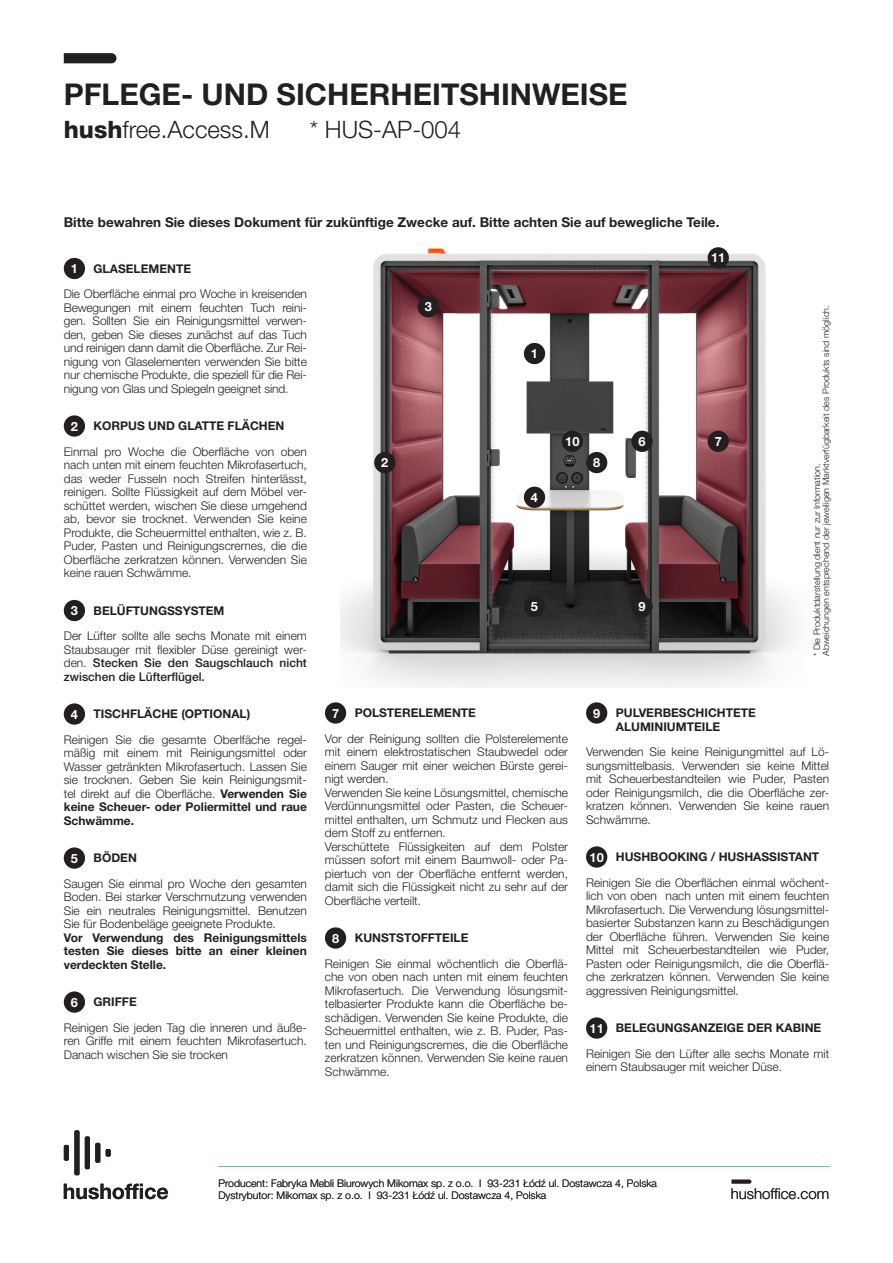
<style>
.page{position:relative;width:893px;height:1263px;background:#fff}
.page>*{position:absolute;margin:0;border:0;box-sizing:border-box;transform-origin:0 0}
.tytuł_strony{font:700 30px "Helvetica Neue LT Pro";color:#231f20}
.tytuł_strony-2{font:300 24px "Helvetica Neue LT Pro";color:#231f20}
.WYP{font:300 15px "Helvetica Neue LT Pro";color:#231f20}
.WYP-2{font:700 13.5px "Helvetica Neue LT Pro";color:#231f20}
.t1{font:700 12.75px "Helvetica Neue LT Pro";color:#fff}
.WYP-3{font:300 12px/13.5px "Helvetica Neue LT Pro";color:#231f20;text-align:justify}
.liczebniki{font:700 12px/13.5px "Helvetica Neue LT Pro";color:#231f20}
.WYP-4{font:700 12px/13.5px "Helvetica Neue LT Pro";color:#231f20;text-align:justify}
.WYP-5{font:300 10.5px "Helvetica Neue LT Pro";color:#231f20}
.WYP-6{font:300 9px/9px "Helvetica Neue LT Pro";color:#231f20}
.s1{font-weight:800}
.s2{font-weight:500}
.s3{font-weight:700}
</style>
<div class="page">
<div style="left:64px;top:1145px;width:5px;height:16px;background:#231f20;border-radius:2px"></div>
<div style="left:74px;top:1130px;width:6px;height:45px;background:#231f20;border-radius:2px"></div>
<div style="left:85px;top:1136px;width:5px;height:33px;background:#231f20;border-radius:2px"></div>
<div style="left:95px;top:1143px;width:5px;height:20px;background:#231f20;border-radius:2px"></div>
<div style="left:106px;top:1149px;width:5px;height:8px;background:#231f20;border-radius:2px"></div>
<svg style="left:64px;top:1184px;width:104px;height:15px"></svg>
<hr style="left:218px;top:1166px;width:612px;height:1px;background:#5ac4bd">
<svg style="left:732px;top:1180px;width:19px;height:3px"></svg>
<img style="left:341px;top:247px;width:455px;height:440px">
<svg style="left:64px;top:53px;width:53px;height:10px"></svg>
<div style="left:524px;top:343px;width:21px;height:21px;background:#231f20;border-radius:50%"></div>
<div style="left:418px;top:296px;width:21px;height:21px;background:#231f20;border-radius:50%"></div>
<div style="left:708px;top:247px;width:21px;height:21px;background:#231f20;border-radius:50%"></div>
<div style="left:524px;top:596px;width:21px;height:21px;background:#231f20;border-radius:50%"></div>
<div style="left:631px;top:596px;width:22px;height:21px;background:#231f20;border-radius:50%"></div>
<div style="left:524px;top:487px;width:21px;height:21px;background:#231f20;border-radius:50%"></div>
<div style="left:374px;top:452px;width:21px;height:21px;background:#231f20;border-radius:50%"></div>
<div style="left:708px;top:431px;width:21px;height:21px;background:#231f20;border-radius:50%"></div>
<div style="left:631px;top:431px;width:22px;height:21px;background:#231f20;border-radius:50%"></div>
<div style="left:562px;top:431px;width:21px;height:21px;background:#231f20;border-radius:50%"></div>
<div style="left:586px;top:452px;width:21px;height:21px;background:#231f20;border-radius:50%"></div>
<div style="left:64px;top:258px;width:21px;height:21px;background:#231f20;border-radius:50%"></div>
<div style="left:64px;top:415px;width:21px;height:22px;background:#231f20;border-radius:50%"></div>
<div style="left:64px;top:600px;width:21px;height:21px;background:#231f20;border-radius:50%"></div>
<div style="left:64px;top:703px;width:21px;height:22px;background:#231f20;border-radius:50%"></div>
<div style="left:64px;top:847px;width:21px;height:22px;background:#231f20;border-radius:50%"></div>
<div style="left:64px;top:991px;width:21px;height:22px;background:#231f20;border-radius:50%"></div>
<div style="left:325px;top:702px;width:21px;height:22px;background:#231f20;border-radius:50%"></div>
<div style="left:325px;top:927px;width:21px;height:22px;background:#231f20;border-radius:50%"></div>
<div style="left:586px;top:702px;width:21px;height:22px;background:#231f20;border-radius:50%"></div>
<div style="left:586px;top:846px;width:21px;height:22px;background:#231f20;border-radius:50%"></div>
<div style="left:586px;top:1017px;width:21px;height:22px;background:#231f20;border-radius:50%"></div>
<p class="tytuł_strony" style="left:64px;top:75px;width:565px">PFLEGE- UND SICHERHEITSHINWEISE</p>
<p class="tytuł_strony-2" style="left:64px;top:115px;width:207px"><span class="s1">hush</span>free.Access.M</p>
<p class="tytuł_strony-2" style="left:310px;top:115px;width:153px">* HUS-AP-004</p>
<p class="WYP-2" style="left:64px;top:213px;width:657px">Bitte bewahren Sie dieses Dokument für zukünftige Zwecke auf. Bitte achten Sie auf bewegliche Teile.</p>
<p class="t1" style="left:71px;top:260px;width:9px">1</p>
<p class="liczebniki" style="left:94px;top:261px;width:99px">GLASELEMENTE</p>
<p class="WYP-3" style="left:64px;top:287px;width:245px">Die Oberfläche einmal pro Woche in kreisenden Bewegungen mit einem feuchten Tuch reini&shy;gen. Sollten Sie ein Reinigungsmittel verwen&shy;den, geben Sie dieses zunächst auf das Tuch und reinigen dann damit die Oberfläche. Zur Rei&shy;nigung von Glaselementen verwenden Sie bitte nur chemische Produkte, die speziell für die Rei&shy;nigung von Glas und Spiegeln geeignet sind.</p>
<p class="t1" style="left:71px;top:418px;width:9px">2</p>
<p class="liczebniki" style="left:94px;top:419px;width:192px">KORPUS UND GLATTE FLÄCHEN</p>
<p class="WYP-3" style="left:64px;top:445px;width:245px">Einmal pro Woche die Oberfläche von oben nach unten mit einem feuchten Mikrofasertuch, das weder Fusseln noch Streifen hinterlässt, reinigen. Sollte Flüssigkeit auf dem Möbel ver&shy;schüttet werden, wischen Sie diese umgehend ab, bevor sie trocknet. Verwenden Sie keine Produkte, die Scheuermittel enthalten, wie z. B.<br>Puder, Pasten und Reinigungscremes, die die Oberfläche zerkratzen können. Verwenden Sie keine rauen Schwämme.</p>
<p class="t1" style="left:71px;top:602px;width:9px">3</p>
<p class="liczebniki" style="left:94px;top:603px;width:132px">BELÜFTUNGSSYSTEM</p>
<p class="WYP-3" style="left:64px;top:629px;width:245px">Der Lüfter sollte alle sechs Monate mit einem Staubsauger mit flexibler Düse gereinigt wer&shy;den. <span class="s2">Stecken Sie den Saugschlauch nicht zwischen die Lüfterflügel.</span></p>
<p class="t1" style="left:71px;top:706px;width:9px">4</p>
<p class="liczebniki" style="left:94px;top:707px;width:158px">TISCHFLÄCHE (OPTIONAL)</p>
<p class="WYP-3" style="left:64px;top:733px;width:245px">Reinigen Sie die gesamte Oberlfäche regel&shy;mäßig mit einem mit Reinigungsmittel oder Wasser getränkten Mikrofasertuch. Lassen Sie sie trocknen. Geben Sie kein Reinigungsmit&shy;tel direkt auf die Oberfläche. <span class="s3">Verwenden Sie keine Scheuer- oder Poliermittel und raue Schwämme.</span></p>
<p class="t1" style="left:71px;top:850px;width:9px">5</p>
<p class="liczebniki" style="left:94px;top:851px;width:45px">BÖDEN</p>
<p class="WYP-3" style="left:64px;top:877px;width:245px">Saugen Sie einmal pro Woche den gesamten Boden. Bei starker Verschmutzung verwenden Sie ein neutrales Reinigungsmittel. Benutzen Sie für Bodenbeläge geeignete Produkte.</p>
<p class="WYP-4" style="left:64px;top:930px;width:245px">Vor Verwendung des Reinigungsmittels testen Sie dieses bitte an einer kleinen verdeckten Stelle.</p>
<p class="t1" style="left:71px;top:994px;width:9px">6</p>
<p class="liczebniki" style="left:94px;top:995px;width:45px">GRIFFE</p>
<p class="WYP-3" style="left:64px;top:1021px;width:245px">Reinigen Sie jeden Tag die inneren und äuße&shy;ren Griffe mit einem feuchten Mikrofasertuch.<br>Danach wischen Sie sie trocken</p>
<p class="t1" style="left:425px;top:299px;width:9px">3</p>
<p class="t1" style="left:381px;top:454px;width:9px">2</p>
<p class="t1" style="left:711px;top:250px;width:16px">11</p>
<p class="t1" style="left:531px;top:345px;width:9px">1</p>
<p class="t1" style="left:531px;top:489px;width:9px">4</p>
<p class="t1" style="left:565px;top:433px;width:16px">10</p>
<p class="t1" style="left:639px;top:433px;width:9px">6</p>
<p class="t1" style="left:715px;top:433px;width:9px">7</p>
<p class="t1" style="left:593px;top:454px;width:9px">8</p>
<p class="t1" style="left:531px;top:598px;width:9px">5</p>
<p class="t1" style="left:639px;top:598px;width:9px">9</p>
<p class="WYP-6" style="left:812px;top:656px;width:352px;rotate:-90deg">* Die Produktdarstellung dient nur zur Information.<br>Abweichungen entsprechend der jeweiligen Marktverfügbarkeit des Produkts sind möglich.</p>
<p class="t1" style="left:332px;top:705px;width:9px">7</p>
<p class="liczebniki" style="left:355px;top:706px;width:123px">POLSTERELEMENTE</p>
<p class="WYP-3" style="left:325px;top:732px;width:245px">Vor der Reinigung sollten die Polsterelemente mit einem elektrostatischen Staubwedel oder einem Sauger mit einer weichen Bürste gerei&shy;nigt werden.</p>
<p class="WYP-3" style="left:325px;top:786px;width:245px">Verwenden Sie keine Lösungsmittel, chemische Verdünnungsmittel oder Pasten, die Scheuer&shy;mittel enthalten, um Schmutz und Flecken aus dem Stoff zu entfernen.</p>
<p class="WYP-3" style="left:325px;top:840px;width:245px">Verschüttete Flüssigkeiten auf dem Polster müssen sofort mit einem Baumwoll- oder Pa&shy;piertuch von der Oberfläche entfernt werden, damit sich die Flüssigkeit nicht zu sehr auf der Oberfläche verteilt.</p>
<p class="t1" style="left:332px;top:930px;width:9px">8</p>
<p class="liczebniki" style="left:355px;top:931px;width:115px">KUNSTSTOFFTEILE</p>
<p class="WYP-3" style="left:325px;top:957px;width:245px">Reinigen Sie einmal wöchentlich die Oberflä&shy;che von oben nach unten mit einem feuchten Mikrofasertuch. Die Verwendung lösungsmit&shy;telbasierter Produkte kann die Oberfläche be&shy;schädigen. Verwenden Sie keine Produkte, die Scheuermittel enthalten, wie z. B. Puder, Pas&shy;ten und Reinigungscremes, die die Oberfläche zerkratzen können. Verwenden Sie keine rauen Schwämme.</p>
<p class="t1" style="left:593px;top:705px;width:9px">9</p>
<p class="liczebniki" style="left:616px;top:706px;width:142px">PULVERBESCHICHTETE<br>ALUMINIUMTEILE</p>
<p class="WYP-3" style="left:586px;top:745px;width:245px">Verwenden Sie keine Reinigungmittel auf Lö&shy;sungsmittelbasis. Verwenden sie keine Mittel mit Scheuerbestandteilen wie Puder, Pasten oder Reinigungsmilch, die die Oberfläche zer&shy;kratzen können. Verwenden Sie keine rauen Schwämme.</p>
<p class="t1" style="left:590px;top:849px;width:16px">10</p>
<p class="liczebniki" style="left:616px;top:850px;width:205px">HUSHBOOKING / HUSHASSISTANT</p>
<p class="WYP-3" style="left:586px;top:876px;width:245px">Reinigen Sie die Oberflächen einmal wöchent&shy;lich von oben nach unten mit einem feuchten Mikrofasertuch. Die Verwendung lösungsmittel&shy;basierter Substanzen kann zu Beschädigungen der Oberfläche führen. Verwenden Sie keine Mittel mit Scheuerbestandteilen wie Puder, Pasten oder Reinigungsmilch, die die Oberflä&shy;che zerkratzen können. Verwenden Sie keine aggressiven Reinigungsmittel.</p>
<p class="t1" style="left:590px;top:1020px;width:16px">11</p>
<p class="liczebniki" style="left:616px;top:1021px;width:207px">BELEGUNGSANZEIGE DER KABINE</p>
<p class="WYP-3" style="left:586px;top:1047px;width:245px">Reinigen Sie den Lüfter alle sechs Monate mit einem Staubsauger mit weicher Düse.</p>
<p class="WYP-5" style="left:218px;top:1177px;width:440px">Producent: Fabryka Mebli Biurowych Mikomax sp. z o.o. I 93-231 Łódź ul. Dostawcza 4, Polska</p>
<p class="WYP-5" style="left:218px;top:1189px;width:329px">Dystrybutor: Mikomax sp. z o.o. I 93-231 Łódź ul. Dostawcza 4, Polska</p>
<p class="WYP" style="left:731px;top:1185px;width:100px">hushoffice.com</p>
</div>
